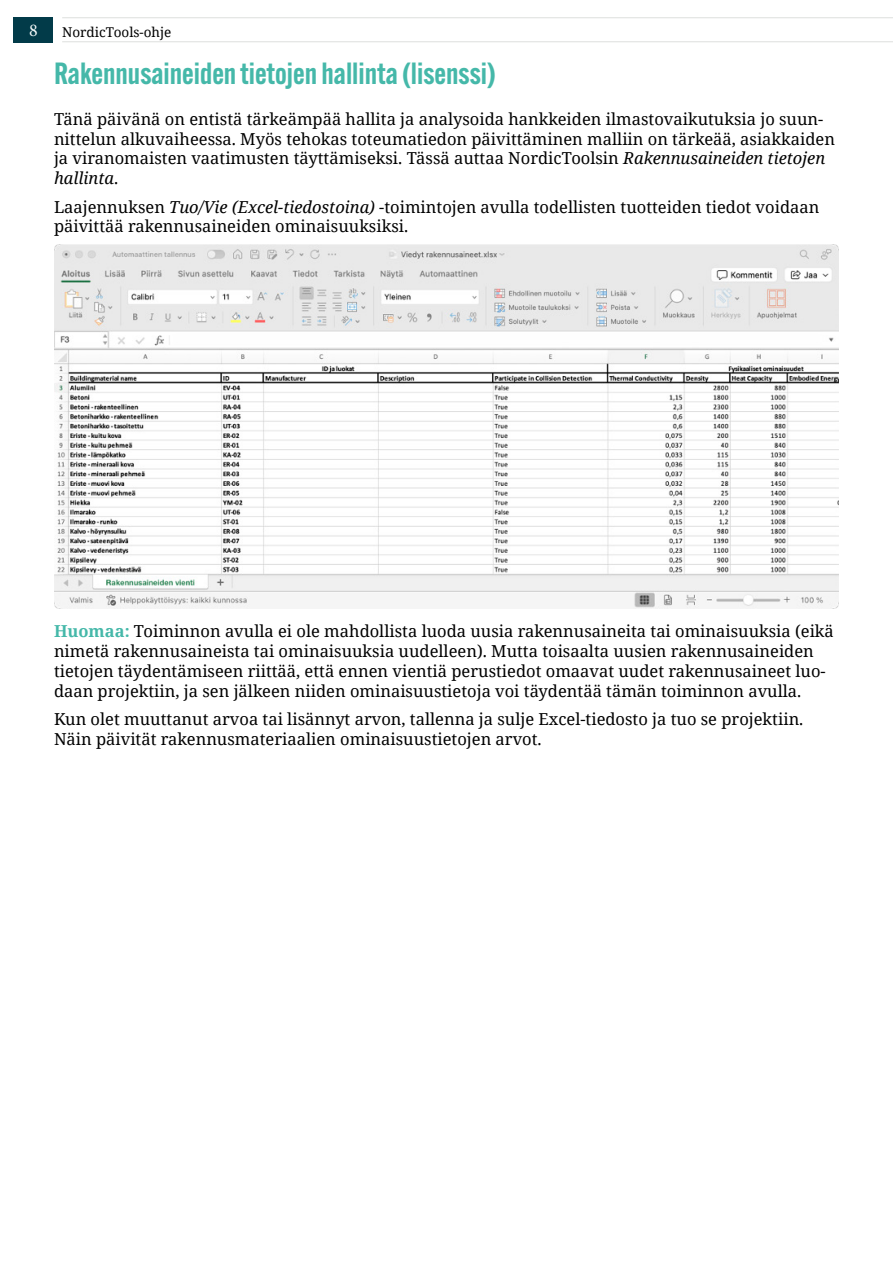
<style>
.page{position:relative;width:893px;height:1263px;background:#fff}
.page>*{position:absolute;margin:0;border:0;box-sizing:border-box;transform-origin:0 0}
.t1{font:600 30px "Alternate Gothic ATF";color:#45b8a9}
.t2{font:18px "Minion Pro";color:#f7fbfb}
.t3{font:16.5px/19.8px "Noto Serif";color:#000}
.t4{font:13.5px "Noto Serif";color:#000}
.s1{font-style:italic}
.s2{font-weight:700;color:#45b8a9}
</style>
<div class="page">
<div style="left:14px;top:17px;width:39px;height:26px;background:#023b49"></div>
<hr style="left:62px;top:17px;width:831px;height:1px;background:#dddfdd">
<hr style="left:62px;top:41px;width:831px;height:1px;background:#dddfdd">
<img style="left:54px;top:244px;width:785px;height:365px">
<p class="t2" style="left:29px;top:19px;width:10px">8</p>
<p class="t4" style="left:62px;top:23px;width:111px">NordicTools-ohje</p>
<h1 class="t1" style="left:54px;top:54px;width:443px">Rakennusaineiden tietojen hallinta (lisenssi)</h1>
<p class="t3" style="left:54px;top:108px;width:782px">Tänä päivänä on entistä tärkeämpää hallita ja analysoida hankkeiden ilmastovaikutuksia jo suun&shy;nittelun alkuvaiheessa. Myös tehokas toteumatiedon päivittäminen malliin on tärkeää, asiakkaiden ja viranomaisten vaatimusten täyttämiseksi. Tässä auttaa NordicToolsin <span class="s1">Rakennusaineiden tietojen hallinta</span>.</p>
<p class="t3" style="left:54px;top:196px;width:767px">Laajennuksen <span class="s1">Tuo/Vie (Excel-tiedostoina)</span> -toimintojen avulla todellisten tuotteiden tiedot voidaan päivittää rakennusaineiden ominaisuuksiksi.</p>
<p class="t3" style="left:54px;top:621px;width:781px"><span class="s2">Huomaa:</span> Toiminnon avulla ei ole mahdollista luoda uusia rakennusaineita tai ominaisuuksia (eikä nimetä rakennusaineista tai ominaisuuksia uudelleen). Mutta toisaalta uusien rakennusaineiden tietojen täydentämiseen riittää, että ennen vientiä perustiedot omaavat uudet rakennusaineet luo&shy;daan projektiin, ja sen jälkeen niiden ominaisuustietoja voi täydentää tämän toiminnon avulla.</p>
<p class="t3" style="left:54px;top:708px;width:751px">Kun olet muuttanut arvoa tai lisännyt arvon, tallenna ja sulje Excel-tiedosto ja tuo se projektiin.<br>Näin päivität rakennusmateriaalien ominaisuustietojen arvot.</p>
</div>
